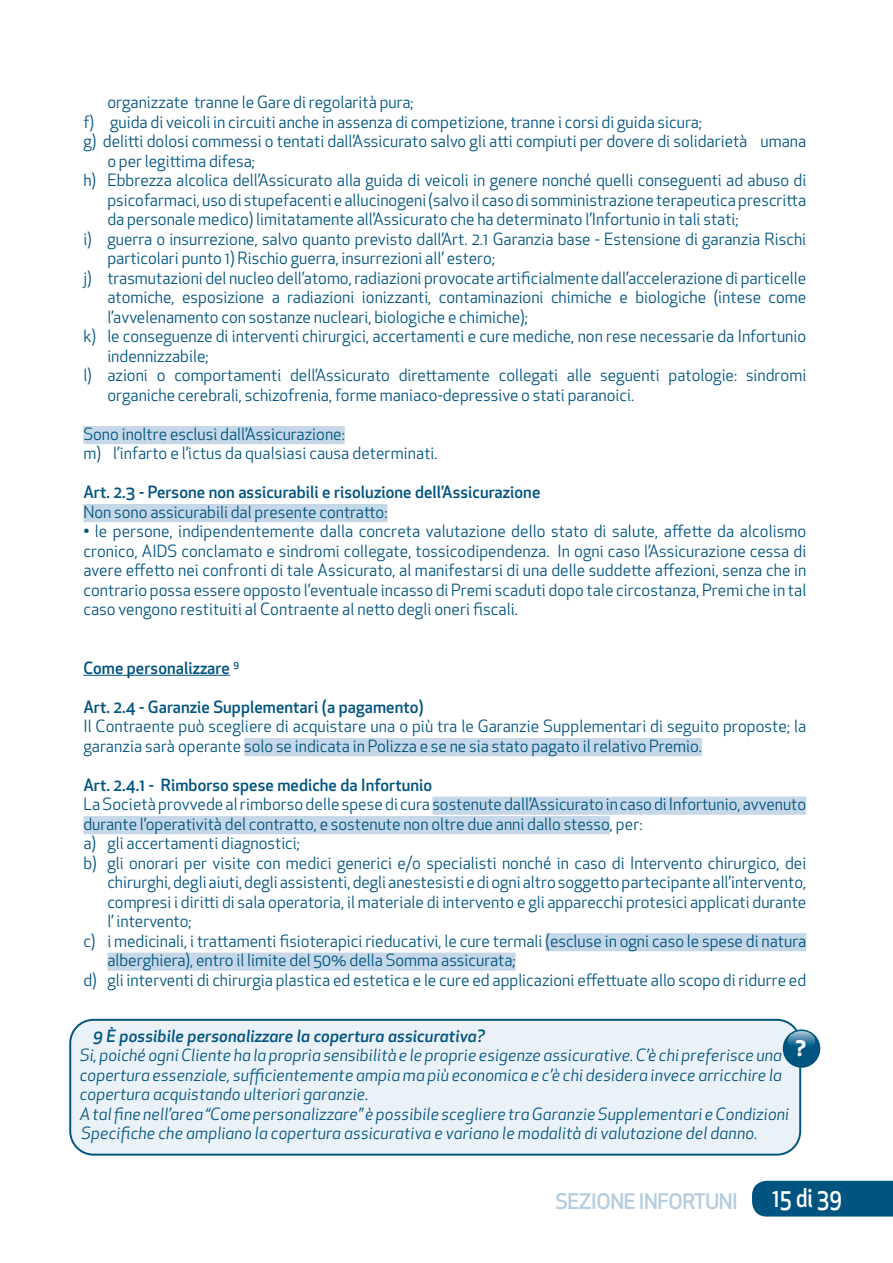
<style>
.page{position:relative;width:893px;height:1263px;background:#fff}
.page>*{position:absolute;margin:0;border:0;box-sizing:border-box;transform-origin:0 0}
.t1{font:500 25.2px "Apex New";color:#fff;scale:.83 1}
.t2{font:500 21px "Apex New";letter-spacing:-.02em;color:#b4ccdf}
.t3{font:700 21px "Apex New";color:#fff}
.t4{font:16.5px/19.5px "Apex New";color:#005480}
.t5{font:italic 16.5px/19.5px "Apex New";letter-spacing:.01em;color:#005480}
.t6{font:500 16.5px "Apex New";letter-spacing:.005em;color:#005480}
.t7{font:italic 500 16.5px "Apex New";letter-spacing:.01em;color:#005480}
</style>
<div class="page">
<div style="left:752px;top:1181px;width:141px;height:35px;background:#005480"></div>
<div style="left:83px;top:426px;width:262px;height:18px;background:#c6d8e7"></div>
<div style="left:83px;top:504px;width:304px;height:18px;background:#c6d8e7"></div>
<hr style="left:83px;top:675px;width:147px;height:1px;background:#005480">
<div style="left:244px;top:738px;width:458px;height:18px;background:#c6d8e7"></div>
<div style="left:432px;top:796px;width:374px;height:19px;background:#c6d8e7"></div>
<div style="left:83px;top:816px;width:527px;height:18px;background:#c6d8e7"></div>
<div style="left:545px;top:933px;width:261px;height:18px;background:#c6d8e7"></div>
<div style="left:107px;top:952px;width:409px;height:19px;background:#c6d8e7"></div>
<div style="left:70px;top:1020px;width:730px;height:135px;background:#eaf1f7;border-radius:23px"></div>
<div style="left:69px;top:1019px;width:732px;height:136px;border:2px solid #005480;border-radius:23px"></div>
<div style="left:783px;top:1029px;width:37px;height:39px;background:#005480;border-radius:50%"></div>
<svg style="left:788px;top:1031px;width:27px;height:19px"></svg>
<p class="t4" style="left:107px;top:92px;width:308px">organizzate tranne le Gare di regolarità pura;</p>
<p class="t4" style="left:83px;top:112px;width:620px">f) guida di veicoli in circuiti anche in assenza di competizione, tranne i corsi di guida sicura;</p>
<p class="t4" style="left:83px;top:131px;width:724px">g) delitti dolosi commessi o tentati dall’Assicurato salvo gli atti compiuti per dovere di solidarietà umana</p>
<p class="t4" style="left:107px;top:151px;width:149px">o per legittima difesa;</p>
<p class="t4" style="left:83px;top:170px;width:724px">h) Ebbrezza alcolica dell’Assicurato alla guida di veicoli in genere nonché quelli conseguenti ad abuso di</p>
<p class="t4" style="left:107px;top:190px;width:700px">psicofarmaci, uso di stupefacenti e allucinogeni (salvo il caso di somministrazione terapeutica prescritta</p>
<p class="t4" style="left:107px;top:209px;width:633px">da personale medico) limitatamente all’Assicurato che ha determinato l’Infortunio in tali stati;</p>
<p class="t4" style="left:83px;top:229px;width:724px">i) guerra o insurrezione, salvo quanto previsto dall’Art. 2.1 Garanzia base - Estensione di garanzia Rischi</p>
<p class="t4" style="left:107px;top:248px;width:389px">particolari punto 1) Rischio guerra, insurrezioni all’ estero;</p>
<p class="t4" style="left:83px;top:268px;width:724px">j) trasmutazioni del nucleo dell’atomo, radiazioni provocate artificialmente dall’accelerazione di particelle</p>
<p class="t4" style="left:107px;top:287px;width:700px">atomiche, esposizione a radiazioni ionizzanti, contaminazioni chimiche e biologiche (intese come</p>
<p class="t4" style="left:107px;top:307px;width:422px">l’avvelenamento con sostanze nucleari, biologiche e chimiche);</p>
<p class="t4" style="left:83px;top:326px;width:724px">k) le conseguenze di interventi chirurgici, accertamenti e cure mediche, non rese necessarie da Infortunio</p>
<p class="t4" style="left:107px;top:346px;width:103px">indennizzabile;</p>
<p class="t4" style="left:83px;top:365px;width:724px">l) azioni o comportamenti dell’Assicurato direttamente collegati alle seguenti patologie: sindromi</p>
<p class="t4" style="left:107px;top:385px;width:528px">organiche cerebrali, schizofrenia, forme maniaco-depressive o stati paranoici.</p>
<p class="t4" style="left:83px;top:424px;width:356px">Sono inoltre esclusi dall’Assicurazione:<br>m) l’infarto e l’ictus da qualsiasi causa determinati.</p>
<p class="t6" style="left:83px;top:481px;width:459px">Art. 2.3 - Persone non assicurabili e risoluzione dell’Assicurazione</p>
<p class="t4" style="left:83px;top:502px;width:306px">Non sono assicurabili dal presente contratto:</p>
<p class="t4" style="left:83px;top:521px;width:724px;text-align:justify">• le persone, indipendentemente dalla concreta valutazione dello stato di salute, affette da alcolismo cronico, AIDS conclamato e sindromi collegate, tossicodipendenza. In ogni caso l’Assicurazione cessa di avere effetto nei confronti di tale Assicurato, al manifestarsi di una delle suddette affezioni, senza che in contrario possa essere opposto l’eventuale incasso di Premi scaduti dopo tale circostanza, Premi che in tal caso vengono restituiti al Contraente al netto degli oneri fiscali.</p>
<p class="t6" style="left:83px;top:657px;width:157px">Come personalizzare <sup>9</sup></p>
<p class="t6" style="left:83px;top:695px;width:342px">Art. 2.4 - Garanzie Supplementari (a pagamento)</p>
<p class="t4" style="left:83px;top:716px;width:724px">Il Contraente può scegliere di acquistare una o più tra le Garanzie Supplementari di seguito proposte; la garanzia sarà operante solo se indicata in Polizza e se ne sia stato pagato il relativo Premio.</p>
<p class="t6" style="left:83px;top:773px;width:350px">Art. 2.4.1 - Rimborso spese mediche da Infortunio</p>
<p class="t4" style="left:83px;top:794px;width:724px">La Società provvede al rimborso delle spese di cura sostenute dall’Assicurato in caso di Infortunio, avvenuto</p>
<p class="t4" style="left:83px;top:814px;width:561px">durante l’operatività del contratto, e sostenute non oltre due anni dallo stesso, per:</p>
<p class="t4" style="left:83px;top:833px;width:218px">a) gli accertamenti diagnostici;</p>
<p class="t4" style="left:83px;top:853px;width:724px">b) gli onorari per visite con medici generici e/o specialisti nonché in caso di Intervento chirurgico, dei</p>
<p class="t4" style="left:107px;top:872px;width:700px">chirurghi, degli aiuti, degli assistenti, degli anestesisti e di ogni altro soggetto partecipante all’intervento,</p>
<p class="t4" style="left:107px;top:892px;width:700px">compresi i diritti di sala operatoria, il materiale di intervento e gli apparecchi protesici applicati durante</p>
<p class="t4" style="left:107px;top:911px;width:86px">l’ intervento;</p>
<p class="t4" style="left:83px;top:931px;width:724px">c) i medicinali, i trattamenti fisioterapici rieducativi, le cure termali (escluse in ogni caso le spese di natura</p>
<p class="t4" style="left:107px;top:950px;width:410px">alberghiera), entro il limite del 50% della Somma assicurata;</p>
<p class="t4" style="left:83px;top:970px;width:724px">d) gli interventi di chirurgia plastica ed estetica e le cure ed applicazioni effettuate allo scopo di ridurre ed</p>
<p class="t7" style="left:93px;top:1024px;width:393px">9 È possibile personalizzare la copertura assicurativa?</p>
<p class="t5" style="left:80px;top:1045px;width:711px">Si, poiché ogni Cliente ha la propria sensibilità e le proprie esigenze assicurative. C’è chi preferisce una copertura essenziale, sufficientemente ampia ma più economica e c’è chi desidera invece arricchire la copertura acquistando ulteriori garanzie.<br>A tal fine nell’area “Come personalizzare” è possibile scegliere tra Garanzie Supplementari e Condizioni Specifiche che ampliano la copertura assicurativa e variano le modalità di valutazione del danno.</p>
<p class="t3" style="left:796px;top:1033px;width:12px">?</p>
<p class="t2" style="left:555px;top:1187px;width:184px">SEZIONE INFORTUNI</p>
<h1 class="t1" style="left:772px;top:1181px;width:85px">15 di 39</h1>
</div>
